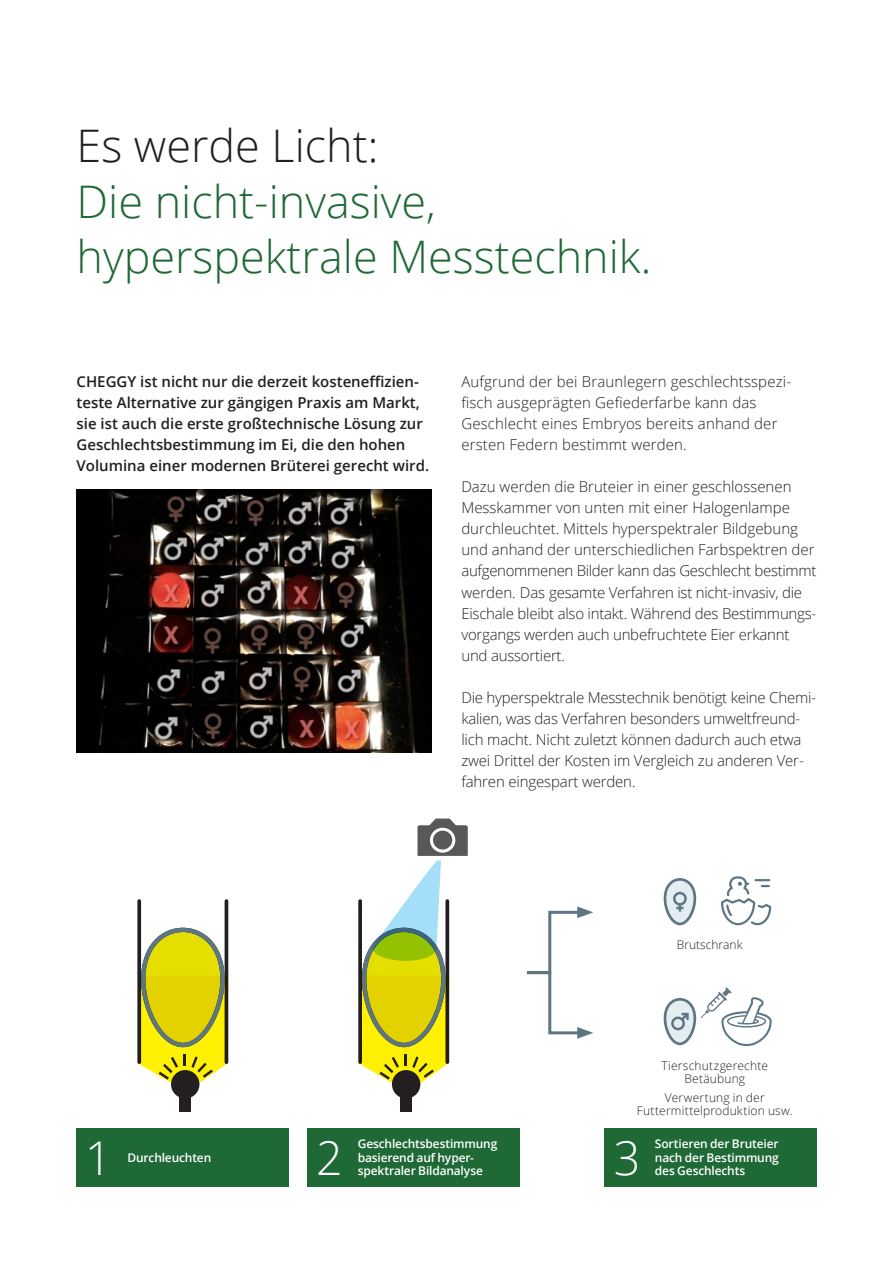
<style>
.page{position:relative;width:893px;height:1263px;background:#fff}
.page>*{position:absolute;margin:0;border:0;box-sizing:border-box;transform-origin:0 0}
.t1{font:300 46.5px "Open Sans";color:#fff}
.t2{font:300 44.85px/55.7px "Open Sans";color:#1f6936}
.t3{font:300 44.85px "Open Sans";color:#231f20}
.t4{font:300 15px/21px "Open Sans";letter-spacing:-.01em;color:#231f20}
.t5{font:600 15px/21px "Open Sans";color:#231f20}
.t6{font:300 15px/21px "Open Sans";letter-spacing:.01em;color:#231f20}
.t7{font:600 12px/13.5px "Open Sans";letter-spacing:-.015em;color:#fff}
.t8{font:300 12px/13.5px "Open Sans";letter-spacing:.015em;color:#231f20;text-align:center}
</style>
<div class="page">
<div style="left:77px;top:1128px;width:212px;height:58px;background:#1f6936"></div>
<div style="left:307px;top:1128px;width:212px;height:58px;background:#1f6936"></div>
<div style="left:604px;top:1128px;width:212px;height:58px;background:#1f6936"></div>
<svg style="left:663px;top:878px;width:34px;height:48px"></svg>
<svg style="left:721px;top:876px;width:50px;height:49px"></svg>
<hr style="left:225px;top:901px;width:3px;height:161px;background:#231f20">
<svg style="left:137px;top:901px;width:4px;height:161px"></svg>
<svg style="left:358px;top:901px;width:2px;height:161px"></svg>
<div style="left:171px;top:1070px;width:28px;height:28px;background:#231f20;border-radius:50%"></div>
<div style="left:179px;top:1096px;width:12px;height:15px;background:#231f20"></div>
<div style="left:392px;top:1070px;width:28px;height:28px;background:#231f20;border-radius:50%"></div>
<div style="left:400px;top:1096px;width:12px;height:15px;background:#231f20"></div>
<svg style="left:139px;top:925px;width:89px;height:158px;background:#cec72c"></svg>
<svg style="left:360px;top:818px;width:108px;height:265px"></svg>
<svg style="left:527px;top:906px;width:66px;height:133px"></svg>
<svg style="left:663px;top:987px;width:109px;height:59px"></svg>
<img style="left:77px;top:489px;width:355px;height:263px">
<h2 class="t3" style="left:77px;top:115px;width:303px">Es werde Licht:</h2>
<h2 class="t2" style="left:77px;top:172px;width:576px">Die nicht-invasive, hyperspektrale Messtechnik.</h2>
<p class="t5" style="left:77px;top:371px;width:354px">CHEGGY ist nicht nur die derzeit kosteneffizien&shy;teste Alternative zur gängigen Praxis am Markt, sie ist auch die erste großtechnische Lösung zur Geschlechtsbestimmung im Ei, die den hohen Volumina einer modernen Brüterei gerecht wird.</p>
<p class="t6" style="left:461px;top:371px;width:331px">Aufgrund der bei Braunlegern geschlechtsspezi&shy;fisch ausgeprägten Gefiederfarbe kann das Geschlecht eines Embryos bereits anhand der ersten Federn bestimmt werden.</p>
<p class="t4" style="left:461px;top:476px;width:357px">Dazu werden die Bruteier in einer geschlossenen Messkammer von unten mit einer Halogenlampe durchleuchtet. Mittels hyperspektraler Bildgebung und anhand der unterschiedlichen Farbspektren der aufgenommenen Bilder kann das Geschlecht bestimmt werden. Das gesamte Verfahren ist nicht-invasiv, die Eischale bleibt also intakt. Während des Bestimmungs&shy;vorgangs werden auch unbefruchtete Eier erkannt und aussortiert.</p>
<p class="t4" style="left:461px;top:686px;width:356px">Die hyperspektrale Messtechnik benötigt keine Chemi&shy;kalien, was das Verfahren besonders umweltfreund&shy;lich macht. Nicht zuletzt können dadurch auch etwa zwei Drittel der Kosten im Vergleich zu anderen Ver&shy;fahren eingespart werden.</p>
<p class="t8" style="left:677px;top:937px;width:67px">Brutschrank</p>
<p class="t8" style="left:661px;top:1058px;width:108px">Tierschutzgerechte<br>Betäubung</p>
<p class="t8" style="left:637px;top:1090px;width:157px">Verwertung in der<br>Futtermittelproduktion usw.</p>
<p class="t7" style="left:358px;top:1137px;width:141px">Geschlechtsbestimmung basierend auf hyper&shy;spektraler Bildanalyse</p>
<p class="t7" style="left:655px;top:1137px;width:125px">Sortieren der Bruteier nach der Bestimmung</p>
<h1 class="t1" style="left:85px;top:1126px;width:28px">1</h1>
<h1 class="t1" style="left:316px;top:1126px;width:28px">2</h1>
<h1 class="t1" style="left:614px;top:1126px;width:28px">3</h1>
<p class="t7" style="left:128px;top:1150px;width:85px">Durchleuchten</p>
<p class="t7" style="left:655px;top:1164px;width:92px">des Geschlechts</p>
</div>
